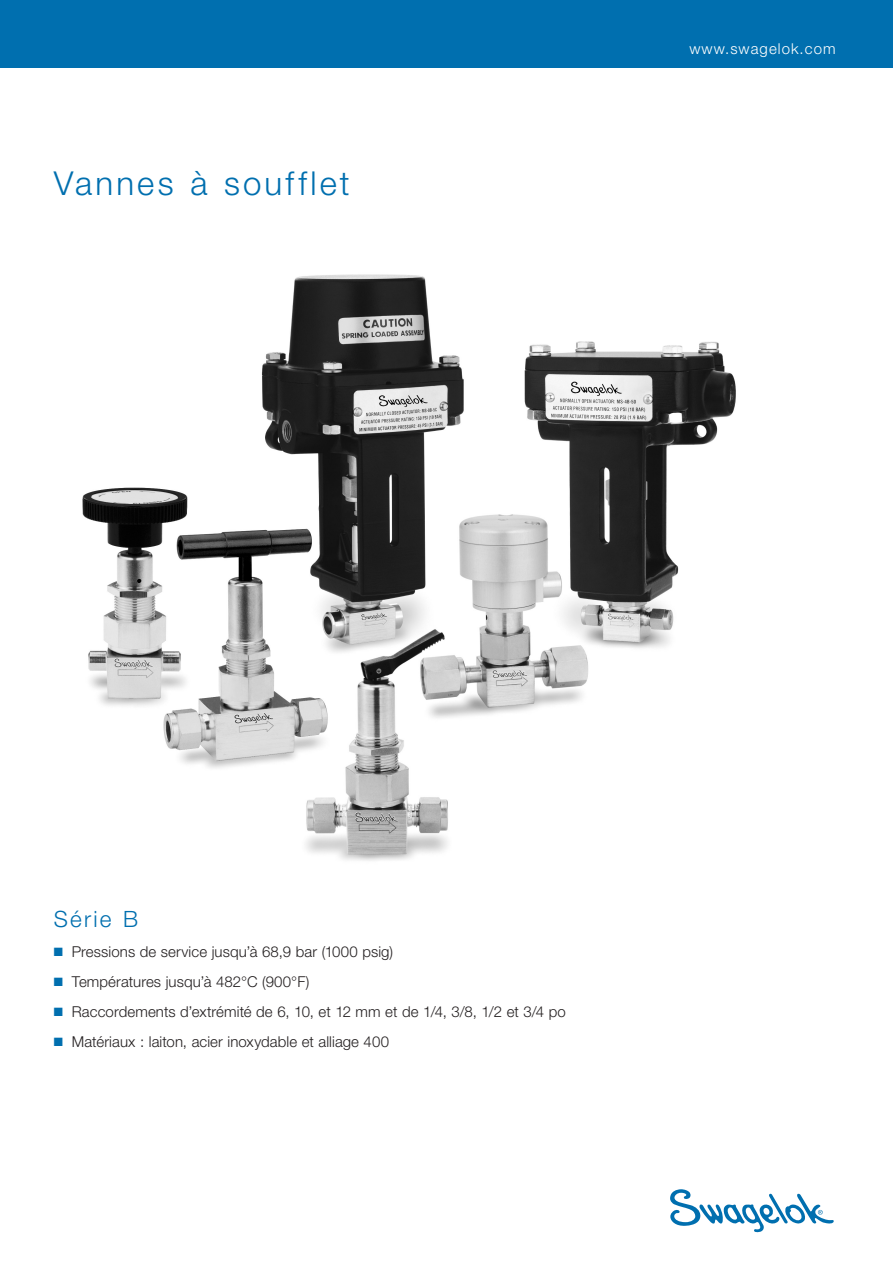
<style>
.page{position:relative;width:893px;height:1263px;background:#fff}
.page>*{position:absolute;margin:0;border:0;box-sizing:border-box;transform-origin:0 0}
.t1{font:300 33px "Helvetica Neue LT Std";letter-spacing:.095em;color:#006faf}
.series{font:300 22.5px "Helvetica Neue LT Std";letter-spacing:.1em;color:#006faf}
.bullets{font:300 15px "Helvetica Neue LT Std";letter-spacing:.005em;color:#231f20}
.t2{font:300 15px "Helvetica Neue LT Std";letter-spacing:.07em;color:#fff}
.s1{color:#006faf}
</style>
<div class="page">
<img style="left:82px;top:274px;width:654px;height:587px">
<svg style="left:670px;top:1189px;width:164px;height:43px"></svg>
<div style="left:0;top:0;width:893px;height:68px;background:#006faf"></div>
<p class="t1" style="left:54px;top:163px;width:297px">Vannes à soufflet</p>
<p class="t2" style="left:689px;top:39px;width:148px">www.swagelok.com</p>
<p class="series" style="left:54px;top:905px;width:86px">Série B</p>
<p class="bullets" style="left:54px;top:942px;width:341px"><span class="s1">■</span> Pressions de service jusqu’à 68,9 bar (1000 psig)</p>
<p class="bullets" style="left:54px;top:972px;width:257px"><span class="s1">■</span> Températures jusqu’à 482°C (900°F)</p>
<p class="bullets" style="left:54px;top:1002px;width:513px"><span class="s1">■</span> Raccordements d’extrémité de 6, 10, et 12 mm et de 1/4, 3/8, 1/2 et 3/4 po</p>
<p class="bullets" style="left:54px;top:1032px;width:337px"><span class="s1">■</span> Matériaux : laiton, acier inoxydable et alliage 400</p>
</div>
